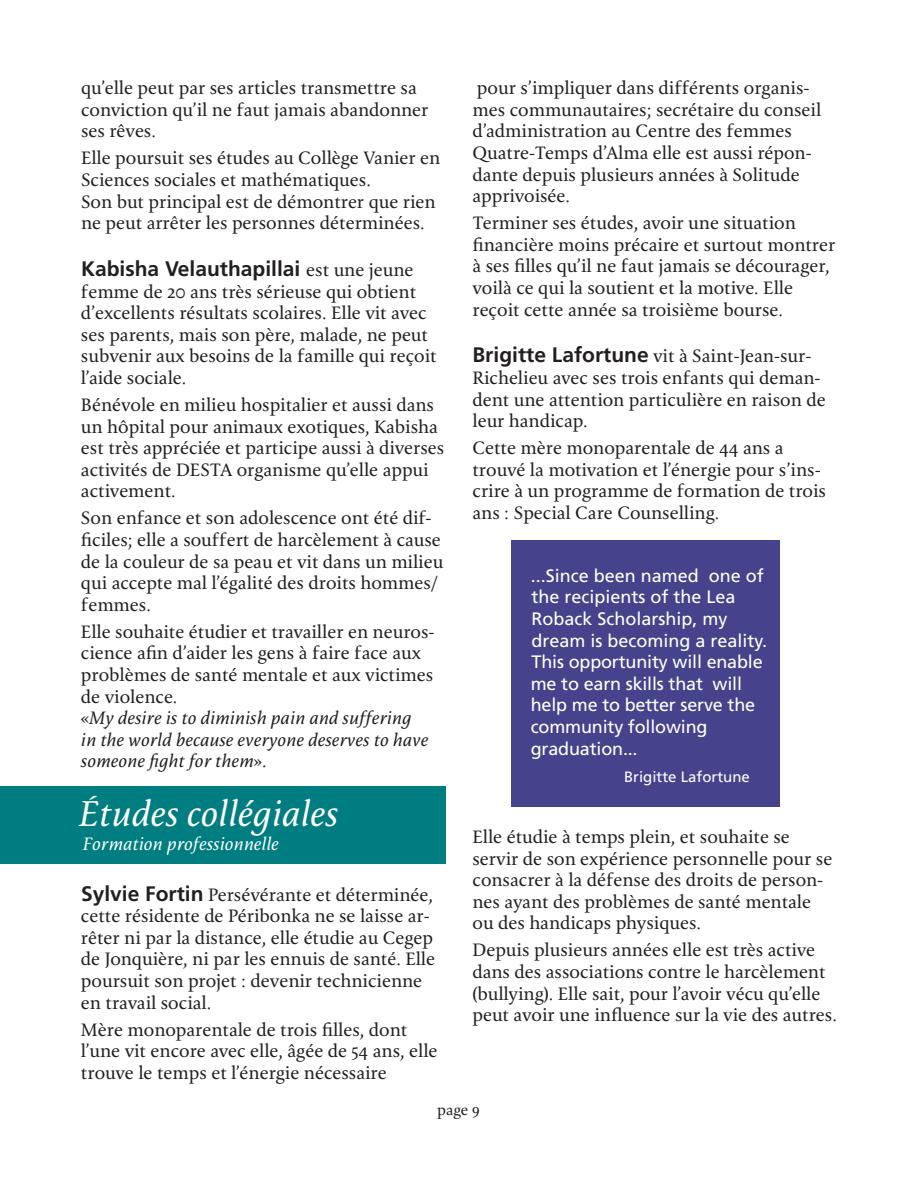
<style>
.page{position:relative;width:918px;height:1188px;background:#fff}
.page>*{position:absolute;margin:0;border:0;box-sizing:border-box;transform-origin:0 0}
.t1{font:italic 36px "Reminga OT";color:#fff}
.t2{font:700 21px "Frutiger";color:#231f20}
.t3{font:18px/21.6px "Reminga OT";color:#231f20}
.t4{font:18px/21.6px "Frutiger";letter-spacing:-.01em;color:#fff}
.t5{font:italic 18px/21.6px "Reminga OT";color:#231f20}
.t6{font:italic 18px "Reminga OT";color:#fff}
.t7{font:15px "Frutiger";color:#fff}
.t8{font:15px "Reminga OT";color:#231f20}
.s1{font-family:"Reminga OT";font-weight:400;font-size:18px}
.s2{font-style:normal}
.s3{font-family:"Frutiger";font-weight:700;font-size:21px}
</style>
<div class="page">
<div style="left:0;top:786px;width:446px;height:78px;background:#007d80"></div>
<div style="left:512px;top:541px;width:268px;height:266px;background:#44438b"></div>
<p class="t3" style="left:81px;top:78px;width:349px">qu’elle peut par ses articles transmettre sa conviction qu’il ne faut jamais abandonner ses rêves.</p>
<p class="t3" style="left:81px;top:148px;width:361px">Elle poursuit ses études au Collège Vanier en<br>Sciences sociales et mathématiques.</p>
<p class="t3" style="left:81px;top:191px;width:356px">Son but principal est de démontrer que rien ne peut arrêter les personnes déterminées.</p>
<p class="t2" style="left:81px;top:256px;width:334px">Kabisha Velauthapillai <span class="s1">est une jeune</span></p>
<p class="t3" style="left:81px;top:281px;width:357px">femme de 20 ans très sérieuse qui obtient d’excellents résultats scolaires. Elle vit avec ses parents, mais son père, malade, ne peut subvenir aux besoins de la famille qui reçoit l’aide sociale.</p>
<p class="t3" style="left:81px;top:394px;width:365px">Bénévole en milieu hospitalier et aussi dans un hôpital pour animaux exotiques, Kabisha est très appréciée et participe aussi à diverses activités de DESTA organisme qu’elle appui activement.</p>
<p class="t3" style="left:81px;top:508px;width:364px">Son enfance et son adolescence ont été dif&shy;ficiles; elle a souffert de harcèlement à cause de la couleur de sa peau et vit dans un milieu qui accepte mal l’égalité des droits hommes/ femmes.</p>
<p class="t3" style="left:81px;top:621px;width:355px">Elle souhaite étudier et travailler en neuros&shy;cience afin d’aider les gens à faire face aux problèmes de santé mentale et aux victimes de violence.</p>
<p class="t5" style="left:81px;top:708px;width:349px"><span class="s2">«</span>My desire is to diminish pain and suffering in the world because everyone deserves to have someone fight for them<span class="s2">».</span></p>
<p class="t1" style="left:79px;top:793px;width:261px">Études collégiales</p>
<p class="t6" style="left:83px;top:833px;width:197px">Formation professionnelle</p>
<p class="t3" style="left:81px;top:884px;width:356px"><span class="s3">Sylvie Fortin</span> Persévérante et déterminée, cette résidente de Péribonka ne se laisse ar&shy;rêter ni par la distance, elle étudie au Cegep de Jonquière, ni par les ennuis de santé. Elle poursuit son projet : devenir technicienne en travail social.</p>
<p class="t3" style="left:81px;top:1019px;width:358px">Mère monoparentale de trois filles, dont l’une vit encore avec elle, âgée de 54 ans, elle trouve le temps et l’énergie nécessaire</p>
<p class="t3" style="left:472px;top:78px;width:350px">pour s’impliquer dans différents organis&shy;mes communautaires; secrétaire du conseil d’administration au Centre des femmes Quatre-Temps d’Alma elle est aussi répon&shy;dante depuis plusieurs années à Solitude apprivoisée.</p>
<p class="t3" style="left:472px;top:213px;width:364px">Terminer ses études, avoir une situation financière moins précaire et surtout montrer à ses filles qu’il ne faut jamais se décourager, voilà ce qui la soutient et la motive. Elle reçoit cette année sa troisième bourse.</p>
<p class="t3" style="left:472px;top:346px;width:355px"><span class="s3">Brigitte Lafortune</span> vit à Saint-Jean-sur-Richelieu avec ses trois enfants qui deman&shy;dent une attention particulière en raison de leur handicap.</p>
<p class="t3" style="left:473px;top:438px;width:355px">Cette mère monoparentale de 44 ans a trouvé la motivation et l’énergie pour s’ins&shy;crire à un programme de formation de trois ans : Special Care Counselling.</p>
<p class="t4" style="left:531px;top:565px;width:235px">...Since been named one of the recipients of the Lea</p>
<p class="t4" style="left:532px;top:608px;width:237px">Roback Scholarship, my dream is becoming a reality.</p>
<p class="t4" style="left:532px;top:651px;width:233px">This opportunity will enable</p>
<p class="t4" style="left:531px;top:673px;width:213px">me to earn skills that will</p>
<p class="t4" style="left:531px;top:694px;width:226px">help me to better serve the</p>
<p class="t4" style="left:531px;top:716px;width:178px">community following</p>
<p class="t4" style="left:531px;top:737px;width:108px">graduation...</p>
<p class="t7" style="left:624px;top:768px;width:127px">Brigitte Lafortune</p>
<p class="t3" style="left:473px;top:826px;width:361px">Elle étudie à temps plein, et souhaite se servir de son expérience personnelle pour se consacrer à la défense des droits de person&shy;nes ayant des problèmes de santé mentale</p>
<p class="t3" style="left:473px;top:913px;width:230px">ou des handicaps physiques.</p>
<p class="t3" style="left:473px;top:940px;width:366px">Depuis plusieurs années elle est très active dans des associations contre le harcèlement (bullying). Elle sait, pour l’avoir vécu qu’elle peut avoir une influence sur la vie des autres.</p>
<p class="t8" style="left:437px;top:1101px;width:44px">page 9</p>
</div>
